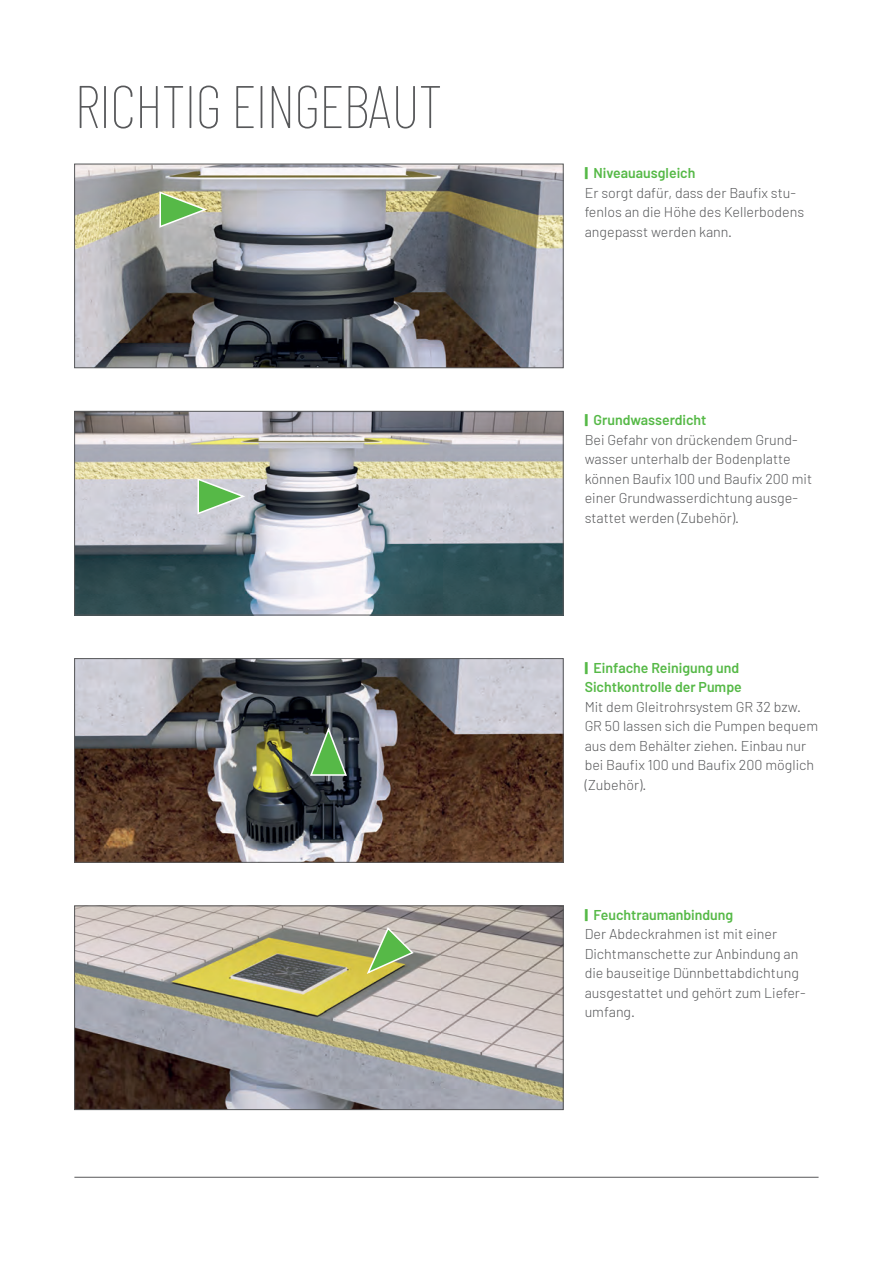
<style>
.page{position:relative;width:893px;height:1263px;background:#fff}
.page>*{position:absolute;margin:0;border:0;box-sizing:border-box;transform-origin:0 0}
.t1{font:100 60px "Barlow Condensed";letter-spacing:-.02em;color:#57585a}
.t2{font:300 14.25px/19.5px "Barlow";color:#57585a}
.t3{font:600 14.25px/19.5px "Barlow";color:#56b947}
.s1{font-weight:900;color:#56b947}
.s2{font-weight:600;color:#56b947}
.s3{font-weight:900}
</style>
<div class="page">
<hr style="left:74px;top:1177px;width:745px;height:1px;background:#57585a">
<img style="left:76px;top:166px;width:485px;height:200px">
<div style="left:74px;top:164px;width:489px;height:204px;border:1px solid #57585a"></div>
<svg style="left:159px;top:190px;width:48px;height:39px;background:#a2c289"></svg>
<img style="left:76px;top:413px;width:485px;height:200px">
<div style="left:74px;top:411px;width:489px;height:204px;border:1px solid #57585a"></div>
<svg style="left:197px;top:477px;width:48px;height:39px;background:#a9cca5"></svg>
<img style="left:76px;top:908px;width:485px;height:200px">
<div style="left:74px;top:906px;width:489px;height:204px;border:1px solid #57585a"></div>
<svg style="left:366px;top:926px;width:49px;height:48px;background:#9db582"></svg>
<img style="left:76px;top:660px;width:485px;height:200px">
<div style="left:74px;top:658px;width:489px;height:204px;border:1px solid #57585a"></div>
<svg style="left:309px;top:727px;width:39px;height:49px;background:#628a65"></svg>
<h1 class="t1" style="left:74px;top:69px;width:369px">RICHTIG EINGEBAUT</h1>
<p class="t2" style="left:585px;top:163px;width:221px"><span class="s1">|</span> <span class="s2">Niveauausgleich<br></span>Er sorgt dafür, dass der Baufix stu&shy;fenlos an die Höhe des Kellerbodens angepasst werden kann.</p>
<p class="t2" style="left:585px;top:410px;width:229px"><span class="s1">|</span> <span class="s2">Grundwasserdicht<br></span>Bei Gefahr von drückendem Grund&shy;wasser unterhalb der Bodenplatte können Baufix 100 und Baufix 200 mit einer Grundwasserdichtung ausge&shy;stattet werden (Zubehör).</p>
<p class="t3" style="left:585px;top:657px;width:159px"><span class="s3">|</span> Einfache Reinigung und<br>Sichtkontrolle der Pumpe</p>
<p class="t2" style="left:585px;top:696px;width:235px">Mit dem Gleitrohrsystem GR 32 bzw.<br>GR 50 lassen sich die Pumpen bequem aus dem Behälter ziehen. Einbau nur bei Baufix 100 und Baufix 200 möglich (Zubehör).</p>
<p class="t2" style="left:585px;top:905px;width:222px"><span class="s1">|</span> <span class="s2">Feuchtraumanbindung<br></span>Der Abdeckrahmen ist mit einer<br>Dichtmanschette zur Anbindung an die bauseitige Dünnbettabdichtung ausgestattet und gehört zum Liefer&shy;umfang.</p>
</div>
